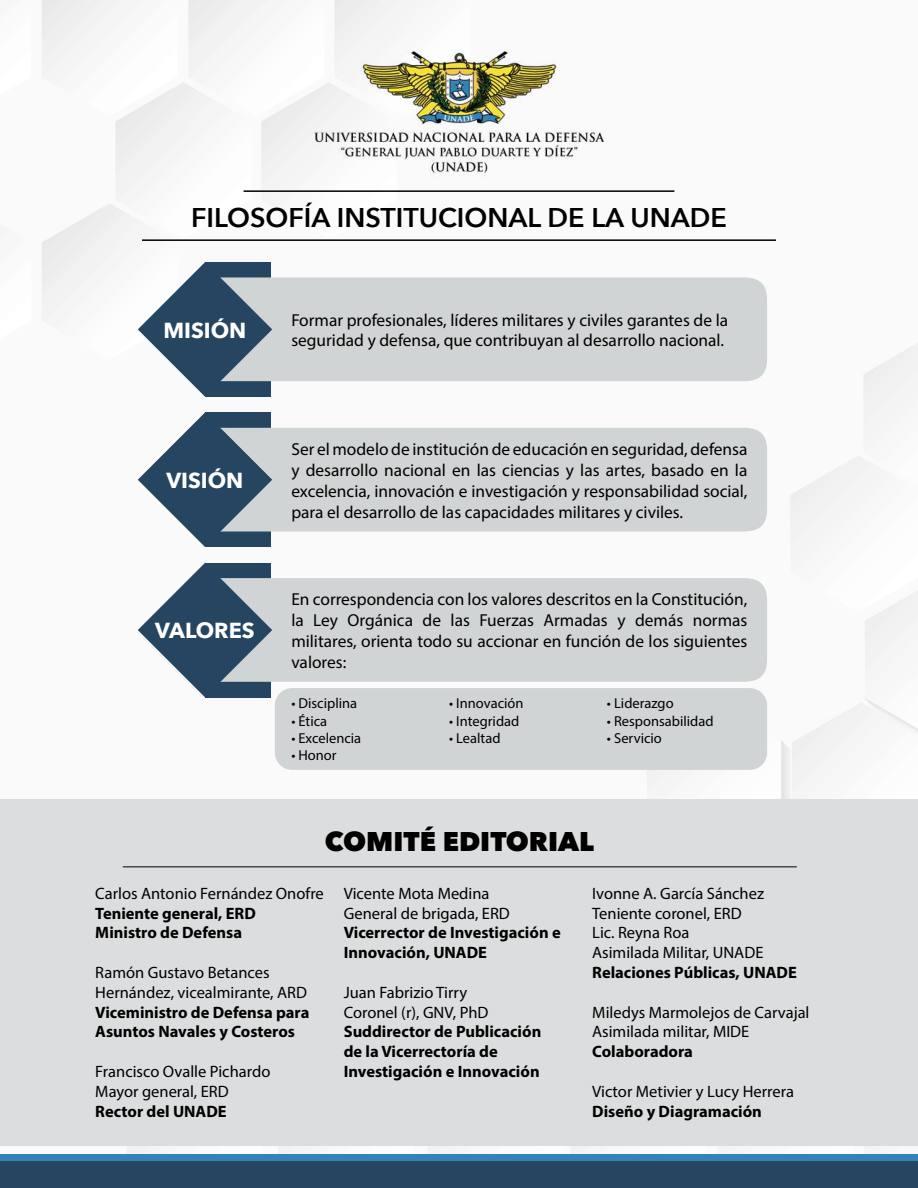
<style>
.page{position:relative;width:918px;height:1188px;background:#fff}
.page>*{position:absolute;margin:0;border:0;box-sizing:border-box;transform-origin:0 0}
.t1{font:600 27px "Avenir Next";color:#000}
.t2{font:800 27px "Avenir Next";color:#000}
.t3{font:700 21.75px "Avenir Next";color:#fff}
.t4{font:17.4px/20.9px "Myriad Pro";color:#000;text-align:justify}
.t5{font:16.5px/19.8px "Myriad Pro";color:#000}
.t6{font:700 16.5px/19.8px "Myriad Pro";color:#000}
.t7{font:14.4px "Myriad Pro";color:#000}
</style>
<div class="page">
<img style="left:0;top:0;width:918px;height:1161px">
<div style="left:0;top:799px;width:918px;height:347px;background:#dcddde"></div>
<div style="left:0;top:1161px;width:918px;height:27px;background:#264561"></div>
<hr style="left:123px;top:866px;width:674px;height:1px;background:#000">
<div style="left:275px;top:688px;width:492px;height:82px;background:#d1d4d4;border-radius:17px"></div>
<svg style="left:272px;top:263px;width:495px;height:134px;fill:#d1d4d4"></svg>
<svg style="left:138px;top:262px;width:134px;height:135px"></svg>
<svg style="left:272px;top:413px;width:495px;height:134px;fill:#d1d4d4"></svg>
<svg style="left:138px;top:413px;width:134px;height:134px"></svg>
<svg style="left:272px;top:563px;width:495px;height:134px;fill:#d1d4d4"></svg>
<svg style="left:138px;top:563px;width:134px;height:134px"></svg>
<img style="left:314px;top:50px;width:290px;height:127px">
<hr style="left:244px;top:190px;width:430px;height:2px;background:#000">
<hr style="left:142px;top:239px;width:634px;height:2px;background:#000">
<svg style="left:917px;top:368px;width:1px;height:25px"></svg>
<div style="left:1px;top:1154px;width:917px;height:7px;background:#3284b8"></div>
<h1 class="t1" style="left:191px;top:195px;width:537px">FILOSOFÍA INSTITUCIONAL DE LA UNADE</h1>
<p class="t3" style="left:163px;top:311px;width:85px">MISIÓN</p>
<p class="t3" style="left:166px;top:461px;width:79px">VISIÓN</p>
<p class="t3" style="left:155px;top:612px;width:101px">VALORES</p>
<p class="t4" style="left:291px;top:309px;width:438px">Formar profesionales, líderes militares y civiles garantes de la seguridad y defensa, que contribuyan al desarrollo nacional.</p>
<p class="t4" style="left:291px;top:439px;width:458px">Ser el modelo de institución de educación en seguridad, defensa y desarrollo nacional en las ciencias y las artes, basado en la excelencia, innovación e investigación y responsabilidad social, para el desarrollo de las capacidades militares y civiles.</p>
<p class="t4" style="left:291px;top:589px;width:458px">En correspondencia con los valores descritos en la Constitución, la Ley Orgánica de las Fuerzas Armadas y demás normas militares, orienta todo su accionar en función de los siguientes valores:</p>
<p class="t7" style="left:291px;top:695px;width:67px">• Disciplina</p>
<p class="t7" style="left:291px;top:712px;width:37px">• Ética</p>
<p class="t7" style="left:291px;top:729px;width:71px">• Excelencia</p>
<p class="t7" style="left:291px;top:747px;width:47px">• Honor</p>
<p class="t7" style="left:607px;top:695px;width:68px">• Liderazgo</p>
<p class="t7" style="left:607px;top:712px;width:108px">• Responsabilidad</p>
<p class="t7" style="left:607px;top:729px;width:56px">• Servicio</p>
<p class="t7" style="left:449px;top:695px;width:76px">• Innovación</p>
<p class="t7" style="left:449px;top:712px;width:72px">• Integridad</p>
<p class="t7" style="left:449px;top:729px;width:53px">• Lealtad</p>
<h1 class="t2" style="left:325px;top:825px;width:271px">COMITÉ EDITORIAL</h1>
<p class="t5" style="left:95px;top:883px;width:230px">Carlos Antonio Fernández Onofre</p>
<p class="t6" style="left:95px;top:903px;width:162px">Teniente general, ERD<br>Ministro de Defensa</p>
<p class="t5" style="left:95px;top:962px;width:213px">Ramón Gustavo Betances<br>Hernández, vicealmirante, ARD</p>
<p class="t6" style="left:95px;top:1002px;width:216px">Viceministro de Defensa para<br>Asuntos Navales y Costeros</p>
<p class="t5" style="left:95px;top:1061px;width:177px">Francisco Ovalle Pichardo<br>Mayor general, ERD</p>
<p class="t6" style="left:95px;top:1101px;width:133px">Rector del UNADE</p>
<p class="t5" style="left:344px;top:883px;width:168px">Vicente Mota Medina<br>General de brigada, ERD</p>
<p class="t6" style="left:344px;top:922px;width:218px">Vicerrector de Investigación e<br>Innovación, UNADE</p>
<p class="t5" style="left:344px;top:982px;width:146px">Juan Fabrizio Tirry<br>Coronel (r), GNV, PhD</p>
<p class="t6" style="left:344px;top:1021px;width:199px">Suddirector de Publicación de la Vicerrectoría de<br>Investigación e Innovación</p>
<p class="t5" style="left:592px;top:883px;width:173px">Ivonne A. García Sánchez<br>Teniente coronel, ERD<br>Lic. Reyna Roa<br>Asimilada Militar, UNADE</p>
<p class="t6" style="left:592px;top:962px;width:206px">Relaciones Públicas, UNADE</p>
<p class="t5" style="left:592px;top:1002px;width:219px">Miledys Marmolejos de Carvajal<br>Asimilada militar, MIDE</p>
<p class="t6" style="left:592px;top:1041px;width:102px">Colaboradora</p>
<p class="t5" style="left:592px;top:1081px;width:203px">Victor Metivier y Lucy Herrera</p>
<p class="t6" style="left:592px;top:1101px;width:171px">Diseño y Diagramación</p>
</div>
